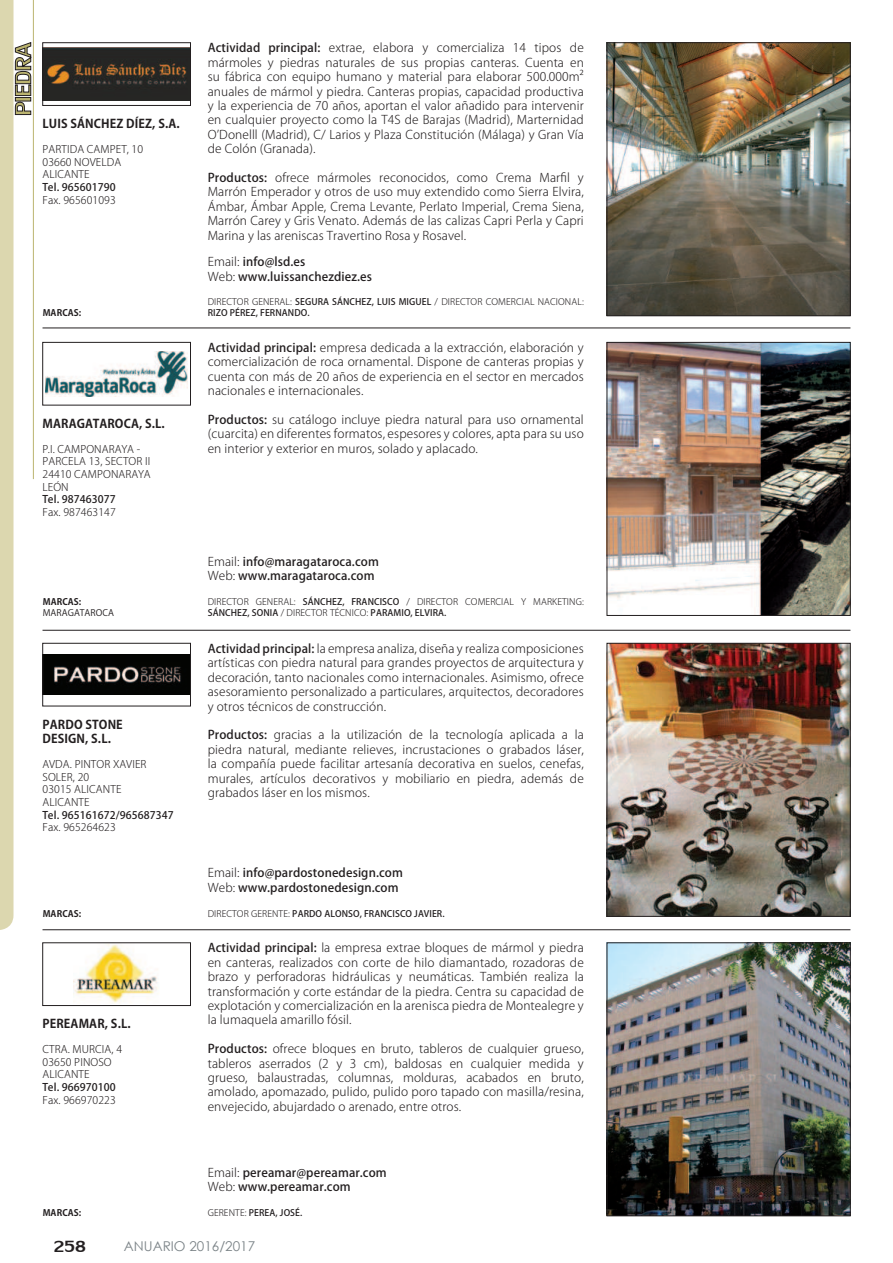
<style>
.page{position:relative;width:893px;height:1263px;background:#fff}
.page>*{position:absolute;margin:0;border:0;box-sizing:border-box;transform-origin:0 0}
.t1{font:24px "Lily UPC";color:#231f20}
.t2{font:13.5px "Century Gothic";color:#7b8387}
.t3{font:300 12px/14.4px "Koz Go Pro";letter-spacing:.01em;color:#231f20;text-align:justify}
.t4{font:500 12px/14.4px "Koz Go Pro";letter-spacing:.01em;color:#231f20}
.t5{font:700 12px/14.4px "Koz Go Pro";letter-spacing:.01em;color:#231f20}
.t6{font:300 10.5px/12.6px "Koz Go Pro";letter-spacing:.01em;color:#231f20}
.t7{font:500 10.5px "Koz Go Pro";letter-spacing:.01em;color:#231f20}
.t8{font:300 9px/10.5px "Koz Go Pro";letter-spacing:.01em;color:#231f20}
.t9{font:500 9px "Koz Go Pro";letter-spacing:.01em;color:#231f20}
.t10{font:700 9px "Koz Go Pro";letter-spacing:.01em;color:#231f20}
.t11{font:9px "Koz Go Pro";letter-spacing:.01em;color:#231f20}
.s1{font-weight:500}
.s2{font-weight:300}
</style>
<div class="page">
<hr style="left:43px;top:328px;width:807px;height:1px;background:#231f20">
<hr style="left:43px;top:630px;width:807px;height:1px;background:#231f20">
<hr style="left:43px;top:929px;width:807px;height:1px;background:#231f20">
<img style="left:609px;top:45px;width:239px;height:269px">
<div style="left:607px;top:43px;width:243px;height:273px;border:1px solid #231f20"></div>
<img style="left:45px;top:47px;width:144px;height:54px">
<div style="left:43px;top:43px;width:148px;height:63px;border:1px solid #231f20"></div>
<img style="left:609px;top:344px;width:239px;height:270px">
<div style="left:607px;top:342px;width:243px;height:274px;border:1px solid #231f20"></div>
<img style="left:46px;top:351px;width:141px;height:45px">
<div style="left:43px;top:342px;width:148px;height:63px;border:1px solid #231f20"></div>
<img style="left:609px;top:645px;width:239px;height:269px">
<div style="left:607px;top:643px;width:243px;height:273px;border:1px solid #231f20"></div>
<img style="left:45px;top:655px;width:144px;height:39px">
<div style="left:43px;top:643px;width:148px;height:63px;border:1px solid #231f20"></div>
<img style="left:609px;top:944px;width:239px;height:270px">
<div style="left:607px;top:942px;width:243px;height:274px;border:1px solid #231f20"></div>
<img style="left:74px;top:944px;width:84px;height:59px">
<div style="left:43px;top:942px;width:148px;height:64px;border:1px solid #231f20"></div>
<svg style="left:0;top:0;width:31px;height:930px"></svg>
<hr style="left:33px;top:0;width:1px;height:479px;background:#bbb470">
<p class="t5" style="left:43px;top:117px;width:139px">LUIS SÁNCHEZ DÍEZ, S.A.</p>
<p class="t6" style="left:43px;top:143px;width:102px">PARTIDA CAMPET, 10<br>03660 NOVELDA<br>ALICANTE</p>
<p class="t7" style="left:43px;top:180px;width:75px">Tel. 965601790</p>
<p class="t6" style="left:43px;top:193px;width:75px">Fax. 965601093</p>
<p class="t3" style="left:208px;top:41px;width:378px"><span class="s1">Actividad principal:</span> extrae, elabora y comercializa 14 tipos de mármoles y piedras naturales de sus propias canteras. Cuenta en su fábrica con equipo humano y material para elaborar 500.000m² anuales de mármol y piedra. Canteras propias, capacidad productiva y la experiencia de 70 años, aportan el valor añadido para intervenir en cualquier proyecto como la T4S de Barajas (Madrid), Marternidad O’Donelll (Madrid), C/ Larios y Plaza Constitución (Málaga) y Gran Vía de Colón (Granada).</p>
<p class="t3" style="left:208px;top:170px;width:378px"><span class="s1">Productos:</span> ofrece mármoles reconocidos, como Crema Mar昀椀l y Marrón Emperador y otros de uso muy extendido como Sierra Elvira, Ámbar, Ámbar Apple, Crema Levante, Perlato Imperial, Crema Siena, Marrón Carey y Gris Venato. Además de las calizas Capri Perla y Capri Marina y las areniscas Travertino Rosa y Rosavel.</p>
<p class="t4" style="left:208px;top:255px;width:166px"><span class="s2">Email:</span> info@lsd.es<br><span class="s2">Web:</span> www.luissanchezdiez.es</p>
<p class="t8" style="left:208px;top:297px;width:378px">DIRECTOR GENERAL: <span class="s1">SEGURA SÁNCHEZ, LUIS MIGUEL</span> / DIRECTOR COMERCIAL NACIONAL:</p>
<p class="t10" style="left:43px;top:307px;width:40px">MARCAS:</p>
<p class="t9" style="left:208px;top:307px;width:103px">RIZO PÉREZ, FERNANDO.</p>
<p class="t3" style="left:208px;top:340px;width:378px"><span class="s1">Actividad principal:</span> empresa dedicada a la extracción, elaboración y comercialización de roca ornamental. Dispone de canteras propias y cuenta con más de 20 años de experiencia en el sector en mercados nacionales e internacionales.</p>
<p class="t3" style="left:208px;top:412px;width:378px"><span class="s1">Productos:</span> su catálogo incluye piedra natural para uso ornamental (cuarcita) en diferentes formatos, espesores y colores, apta para su uso en interior y exterior en muros, solado y aplacado.</p>
<p class="t5" style="left:43px;top:417px;width:124px">MARAGATAROCA, S.L.</p>
<p class="t6" style="left:43px;top:443px;width:110px">P.I. CAMPONARAYA -<br>PARCELA 13, SECTOR II<br>24410 CAMPONARAYA<br>LEÓN</p>
<p class="t7" style="left:43px;top:493px;width:75px">Tel. 987463077</p>
<p class="t6" style="left:43px;top:506px;width:75px">Fax. 987463147</p>
<p class="t10" style="left:43px;top:596px;width:40px">MARCAS:</p>
<p class="t11" style="left:43px;top:607px;width:73px">MARAGATAROCA</p>
<p class="t5" style="left:43px;top:718px;width:82px">PARDO STONE<br>DESIGN, S.L.</p>
<p class="t6" style="left:43px;top:758px;width:105px">AVDA. PINTOR XAVIER<br>SOLER, 20<br>03015 ALICANTE<br>ALICANTE</p>
<p class="t7" style="left:43px;top:808px;width:133px">Tel. 965161672/965687347</p>
<p class="t6" style="left:43px;top:821px;width:75px">Fax. 965264623</p>
<p class="t4" style="left:208px;top:555px;width:173px"><span class="s2">Email:</span> info@maragataroca.com<br><span class="s2">Web:</span> www.maragataroca.com</p>
<p class="t8" style="left:208px;top:597px;width:378px">DIRECTOR GENERAL: <span class="s1">SÁNCHEZ, FRANCISCO</span> / DIRECTOR COMERCIAL Y MARKETING:<br><span class="s1">SÁNCHEZ, SONIA</span> / DIRECTOR TÉCNICO: <span class="s1">PARAMIO, ELVIRA.</span></p>
<p class="t3" style="left:208px;top:641px;width:378px"><span class="s1">Actividad principal:</span> la empresa analiza, diseña y realiza composiciones artísticas con piedra natural para grandes proyectos de arquitectura y decoración, tanto nacionales como internacionales. Asimismo, ofrece asesoramiento personalizado a particulares, arquitectos, decoradores y otros técnicos de construcción.</p>
<p class="t3" style="left:208px;top:728px;width:378px"><span class="s1">Productos:</span> gracias a la utilización de la tecnología aplicada a la piedra natural, mediante relieves, incrustaciones o grabados láser, la compañía puede facilitar artesanía decorativa en suelos, cenefas, murales, artículos decorativos y mobiliario en piedra, además de grabados láser en los mismos.</p>
<p class="t4" style="left:208px;top:866px;width:197px"><span class="s2">Email:</span> info@pardostonedesign.com<br><span class="s2">Web:</span> www.pardostonedesign.com</p>
<p class="t10" style="left:43px;top:908px;width:40px">MARCAS:</p>
<p class="t9" style="left:208px;top:907px;width:238px"><span class="s2">DIRECTOR GERENTE:</span> PARDO ALONSO, FRANCISCO JAVIER.</p>
<p class="t3" style="left:208px;top:941px;width:378px"><span class="s1">Actividad principal:</span> la empresa extrae bloques de mármol y piedra en canteras, realizados con corte de hilo diamantado, rozadoras de brazo y perforadoras hidráulicas y neumáticas. También realiza la transformación y corte estándar de la piedra. Centra su capacidad de explotación y comercialización en la arenisca piedra de Montealegre y la lumaquela amarillo fósil.</p>
<p class="t3" style="left:208px;top:1042px;width:378px"><span class="s1">Productos:</span> ofrece bloques en bruto, tableros de cualquier grueso, tableros aserrados (2 y 3 cm), baldosas en cualquier medida y grueso, balaustradas, columnas, molduras, acabados en bruto, amolado, apomazado, pulido, pulido poro tapado con masilla/resina, envejecido, abujardado o arenado, entre otros.</p>
<p class="t5" style="left:43px;top:1017px;width:90px">PEREAMAR, S.L.</p>
<p class="t6" style="left:43px;top:1043px;width:81px">CTRA. MURCIA, 4<br>03650 PINOSO<br>ALICANTE</p>
<p class="t7" style="left:43px;top:1080px;width:75px">Tel. 966970100</p>
<p class="t6" style="left:43px;top:1093px;width:75px">Fax. 966970223</p>
<p class="t4" style="left:208px;top:1166px;width:181px"><span class="s2">Email:</span> pereamar@pereamar.com<br><span class="s2">Web:</span> www.pereamar.com</p>
<p class="t10" style="left:43px;top:1207px;width:40px">MARCAS:</p>
<p class="t9" style="left:208px;top:1207px;width:96px"><span class="s2">GERENTE:</span> PEREA, JOSÉ.</p>
<h1 class="t1" style="left:54px;top:1229px;width:34px">258</h1>
<p class="t2" style="left:124px;top:1241px;width:133px">ANUARIO 2016/2017</p>
</div>
